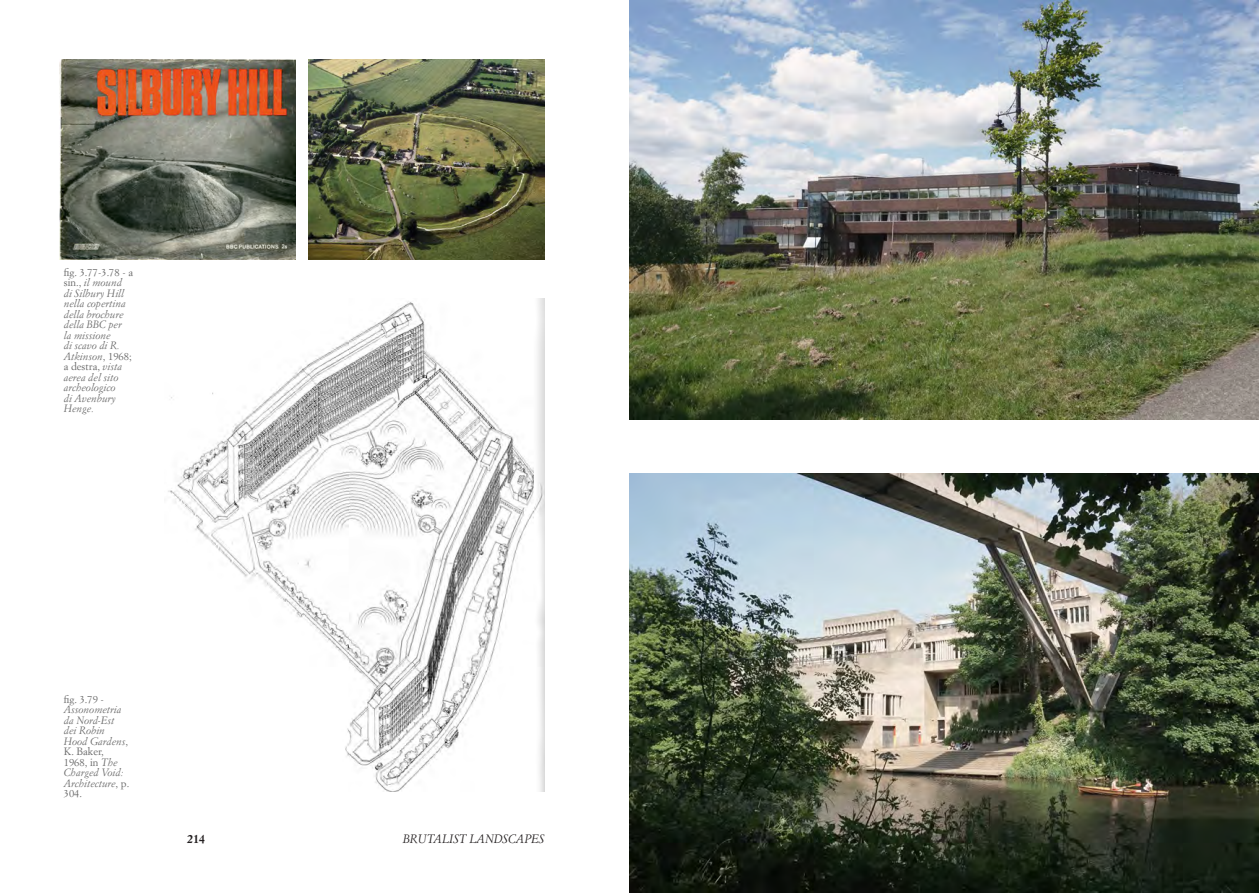
<style>
.page{position:relative;width:1259px;height:893px;background:#fff}
.page>*{position:absolute;margin:0;border:0;box-sizing:border-box;transform-origin:0 0}
.t1{font:italic 12px "Simoncini Garamond Std";color:#231f20}
.t2{font:700 12px "Simoncini Garamond Std";color:#231f20}
.t3{font:italic 10.5px/10.5px "Simoncini Garamond Std";color:#676767}
.s1{font-style:normal}
</style>
<div class="page">
<img style="left:168px;top:299px;width:376px;height:493px">
<img style="left:308px;top:60px;width:236px;height:199px">
<img style="left:60px;top:60px;width:236px;height:199px">
<img style="left:629px;top:0;width:630px;height:420px">
<img style="left:629px;top:473px;width:630px;height:420px">
<p class="t3" style="left:64px;top:267px;width:71px"><span class="s1">fig. 3.77-3.78 - a sin.,</span> il mound<br>di Silbury Hill nella copertina della brochure della BBC per<br>la missione<br>di scavo di R.<br>Atkinson<span class="s1">, 1968; a destra,</span> vista aerea del sito archeologico<br>di Avenbury<br>Henge.</p>
<p class="t3" style="left:64px;top:693px;width:67px"><span class="s1">fig. 3.79</span> -<br>Assonometria da Nord-Est dei Robin<br>Hood Gardens<span class="s1">,<br>K. Baker,<br>1968, in</span> The<br>Charged Void:<br>Architecture<span class="s1">, p.<br>304.</span></p>
<p class="t2" style="left:187px;top:831px;width:19px">214</p>
<p class="t1" style="left:403px;top:831px;width:143px">BRUTALIST LANDSCAPES</p>
</div>
